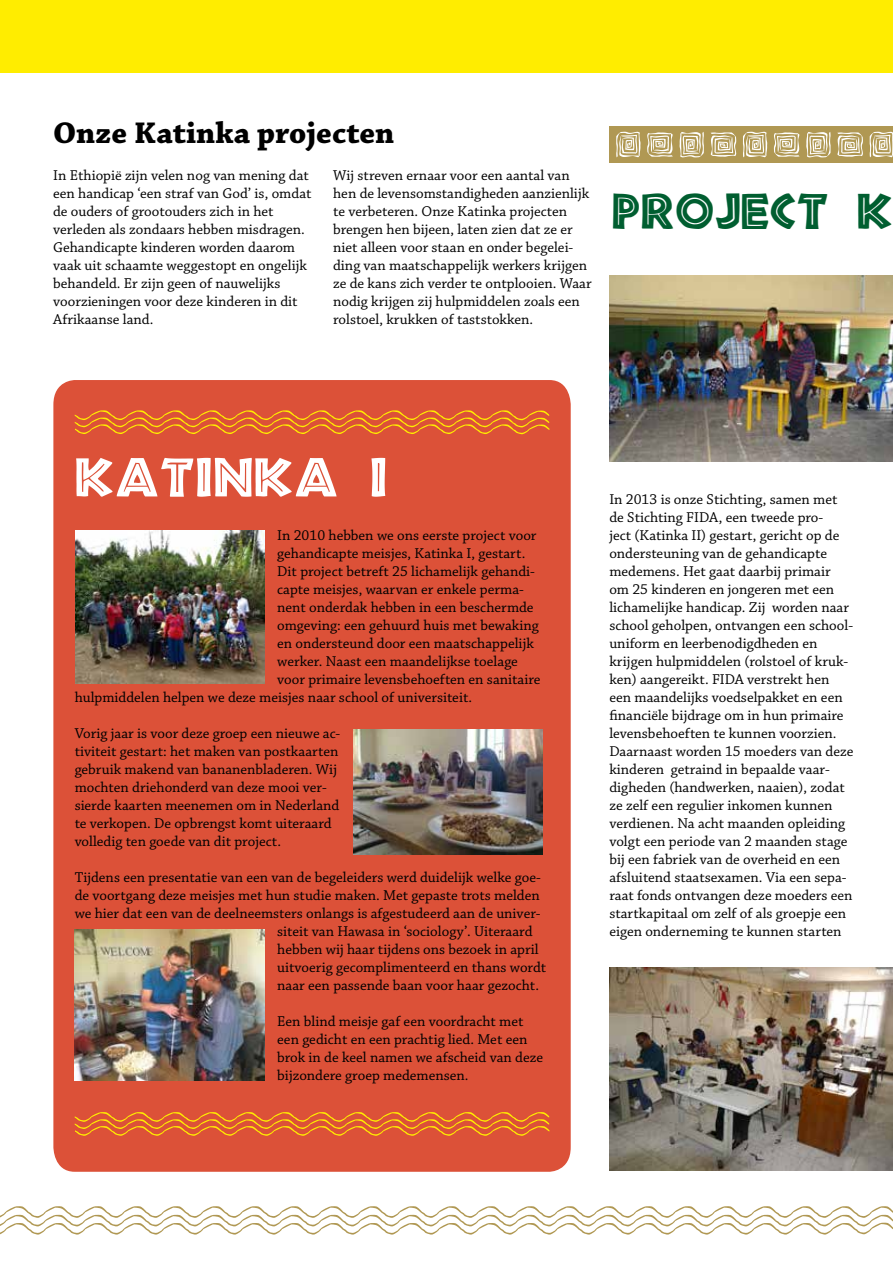
<style>
.page{position:relative;width:893px;height:1263px;background:#fff}
.page>*{position:absolute;margin:0;border:0;box-sizing:border-box;transform-origin:0 0}
.t1{font:51px "African";color:#fff}
.t2{font:46.5px "African";color:#005e30}
.t3{font:700 31.5px "Chaparral Pro";color:#000}
.t4{font:15px/18px "Chaparral Pro";color:#000}
</style>
<div class="page">
<div style="left:0;top:0;width:893px;height:72px;background:#ffed00"></div>
<svg style="left:0;top:1206px;width:893px;height:29px"></svg>
<div style="left:609px;top:126px;width:284px;height:36px;background:#b09853"></div>
<svg style="left:616px;top:132px;width:24px;height:25px"></svg>
<svg style="left:870px;top:132px;width:23px;height:25px"></svg>
<svg style="left:743px;top:132px;width:24px;height:25px"></svg>
<svg style="left:647px;top:132px;width:26px;height:25px"></svg>
<svg style="left:774px;top:132px;width:26px;height:25px"></svg>
<svg style="left:680px;top:132px;width:24px;height:25px"></svg>
<svg style="left:806px;top:132px;width:24px;height:25px"></svg>
<svg style="left:710px;top:132px;width:26px;height:25px"></svg>
<svg style="left:837px;top:132px;width:26px;height:25px"></svg>
<div style="left:53px;top:380px;width:518px;height:792px;background:#dc5138"></div>
<svg style="left:75px;top:410px;width:474px;height:24px"></svg>
<svg style="left:75px;top:1112px;width:474px;height:24px"></svg>
<img style="left:75px;top:530px;width:189px;height:153px">
<img style="left:353px;top:730px;width:190px;height:124px">
<img style="left:75px;top:930px;width:189px;height:151px">
<img style="left:609px;top:275px;width:284px;height:186px">
<img style="left:609px;top:968px;width:284px;height:203px">
<h3 class="t3" style="left:53px;top:115px;width:343px">Onze Katinka projecten</h3>
<p class="t4" style="left:53px;top:167px;width:260px">In Ethiopië zijn velen nog van mening dat een handicap ‘een straf van God’ is, omdat de ouders of grootouders zich in het verleden als zondaars hebben misdragen.<br>Gehandicapte kinderen worden daarom vaak uit schaamte weggestopt en ongelijk behandeld. Er zijn geen of nauwelijks voorzieningen voor deze kinderen in dit Afrikaanse land.</p>
<p class="t4" style="left:333px;top:167px;width:260px">Wij streven ernaar voor een aantal van hen de levensomstandigheden aanzienlijk te verbeteren. Onze Katinka projecten brengen hen bijeen, laten zien dat ze er niet alleen voor staan en onder begelei&shy;ding van maatschappelijk werkers krijgen ze de kans zich verder te ontplooien. Waar nodig krijgen zij hulpmiddelen zoals een rolstoel, krukken of taststokken.</p>
<h2 class="t2" style="left:612px;top:190px;width:282px">PROJECT K</h2>
<h1 class="t1" style="left:75px;top:454px;width:314px">KATINKA I</h1>
<p class="t4" style="left:277px;top:527px;width:261px">In 2010 hebben we ons eerste project voor</p>
<p class="t4" style="left:277px;top:545px;width:250px">gehandicapte meisjes, Katinka I, gestart.</p>
<p class="t4" style="left:277px;top:563px;width:259px">Dit project betreft 25 lichamelijk gehandi-</p>
<p class="t4" style="left:277px;top:581px;width:248px">capte meisjes, waarvan er enkele perma-</p>
<p class="t4" style="left:277px;top:599px;width:258px">nent onderdak hebben in een beschermde</p>
<p class="t4" style="left:277px;top:617px;width:263px">omgeving: een gehuurd huis met bewaking</p>
<p class="t4" style="left:277px;top:635px;width:258px">en ondersteund door een maatschappelijk</p>
<p class="t4" style="left:277px;top:653px;width:242px">werker. Naast een maandelijkse toelage</p>
<p class="t4" style="left:277px;top:671px;width:265px">voor primaire levensbehoeften en sanitaire</p>
<p class="t4" style="left:75px;top:689px;width:399px">hulpmiddelen helpen we deze meisjes naar school of universiteit.</p>
<p class="t4" style="left:75px;top:725px;width:267px">Vorig jaar is voor deze groep een nieuwe ac&shy;tiviteit gestart: het maken van postkaarten gebruik makend van bananenbladeren. Wij mochten driehonderd van deze mooi ver&shy;sierde kaarten meenemen om in Nederland te verkopen. De opbrengst komt uiteraard volledig ten goede van dit project.</p>
<p class="t4" style="left:75px;top:869px;width:468px">Tijdens een presentatie van een van de begeleiders werd duidelijk welke goe-</p>
<p class="t4" style="left:75px;top:887px;width:467px">de voortgang deze meisjes met hun studie maken. Met gepaste trots melden</p>
<p class="t4" style="left:75px;top:905px;width:467px">we hier dat een van de deelneemsters onlangs is afgestudeerd aan de univer-</p>
<p class="t4" style="left:277px;top:923px;width:257px">siteit van Hawasa in ‘sociology’. Uiteraard</p>
<p class="t4" style="left:277px;top:941px;width:263px">hebben wij haar tijdens ons bezoek in april</p>
<p class="t4" style="left:277px;top:959px;width:270px">uitvoerig gecomplimenteerd en thans wordt</p>
<p class="t4" style="left:277px;top:977px;width:263px">naar een passende baan voor haar gezocht.</p>
<p class="t4" style="left:277px;top:1013px;width:267px">Een blind meisje gaf een voordracht met een gedicht en een prachtig lied. Met een brok in de keel namen we afscheid van deze bijzondere groep medemensen.</p>
<p class="t4" style="left:609px;top:491px;width:245px">In 2013 is onze Stichting, samen met de Stichting FIDA, een tweede pro-<br>ject (Katinka II) gestart, gericht op de ondersteuning van de gehandicapte medemens. Het gaat daarbij primair om 25 kinderen en jongeren met een lichamelijke handicap. Zij worden naar school geholpen, ontvangen een school&shy;uniform en leerbenodigdheden en krijgen hulpmiddelen (rolstoel of kruk&shy;ken) aangereikt. FIDA verstrekt hen een maandelijks voedselpakket en een financiële bijdrage om in hun primaire levensbehoeften te kunnen voorzien.<br>Daarnaast worden 15 moeders van deze kinderen getraind in bepaalde vaar&shy;digheden (handwerken, naaien), zodat ze zelf een regulier inkomen kunnen verdienen. Na acht maanden opleiding volgt een periode van 2 maanden stage bij een fabriek van de overheid en een afsluitend staatsexamen. Via een sepa&shy;raat fonds ontvangen deze moeders een startkapitaal om zelf of als groepje een eigen onderneming te kunnen starten</p>
</div>
